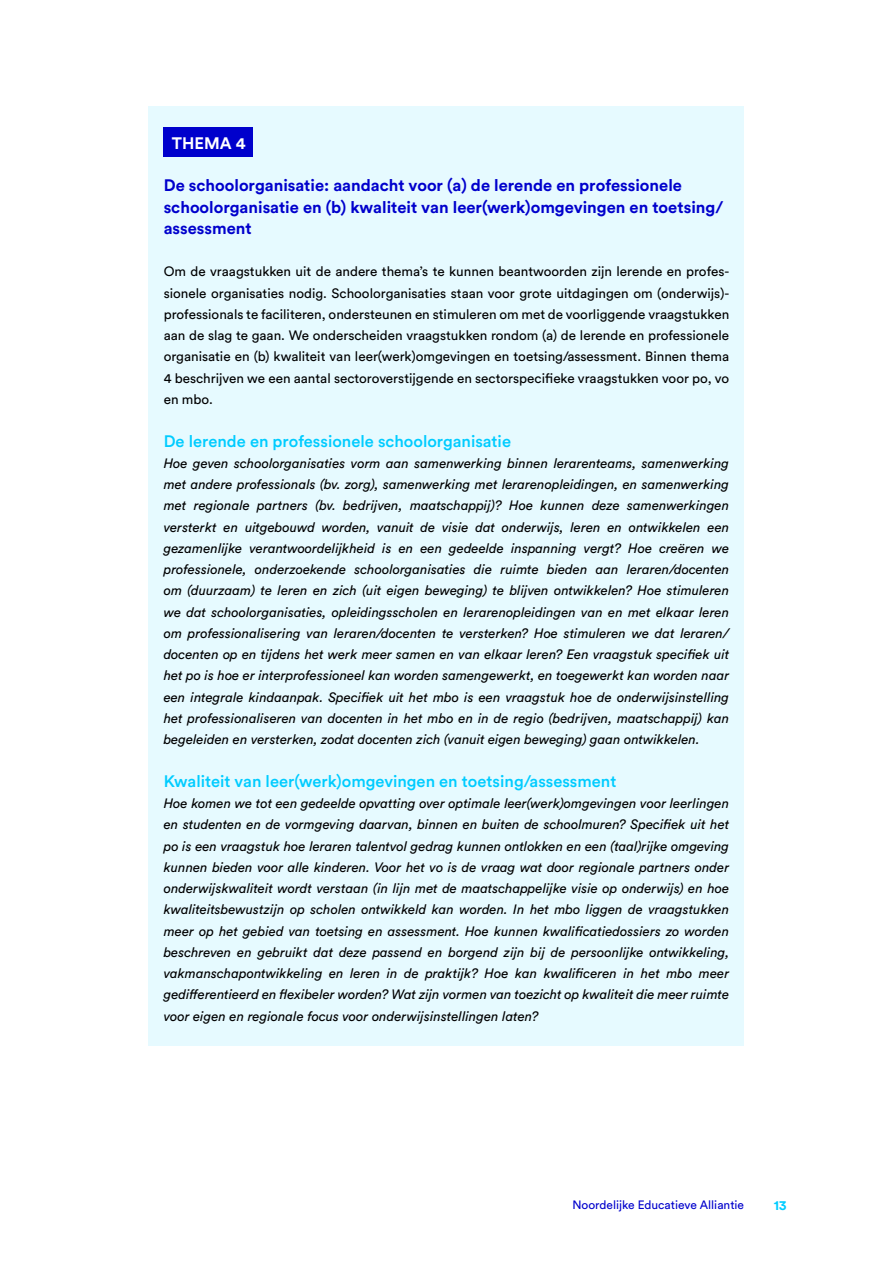
<style>
.page{position:relative;width:893px;height:1263px;background:#fff}
.page>*{position:absolute;margin:0;border:0;box-sizing:border-box;transform-origin:0 0}
.t1{font:700 16.5px/21.3px "Circular Std";color:#00c}
.t2{font:500 16.5px "Circular Std";color:#0cf}
.t3{font:700 16.5px "Circular Std";color:#fff}
.t4{font:italic 13.5px/21.3px "Circular Std";color:#000;text-align:justify}
.t5{font:13.5px/21.3px "Circular Std";color:#000;text-align:justify}
.t6{font:700 13.5px "Circular Std";color:#0cf}
.t7{font:12px "Circular Std";color:#00c}
</style>
<div class="page">
<div style="left:149px;top:106px;width:595px;height:940px;background:#e6faff"></div>
<div style="left:164px;top:127px;width:89px;height:30px;background:#00c"></div>
<p class="t3" style="left:172px;top:132px;width:75px">THEMA 4</p>
<p class="t1" style="left:164px;top:175px;width:561px">De schoolorganisatie: aandacht voor (a) de lerende en professionele schoolorganisatie en (b) kwaliteit van leer(werk)omgevingen en toetsing/ assessment</p>
<p class="t5" style="left:164px;top:261px;width:567px">Om de vraagstukken uit de andere thema’s te kunnen beantwoorden zijn lerende en profes&shy;sionele organisaties nodig. Schoolorganisaties staan voor grote uitdagingen om (onderwijs)- professionals te faciliteren, ondersteunen en stimuleren om met de voorliggende vraagstukken aan de slag te gaan. We onderscheiden vraagstukken rondom (a) de lerende en professionele organisatie en (b) kwaliteit van leer(werk)omgevingen en toetsing/assessment. Binnen thema 4 beschrijven we een aantal sectoroverstijgende en sectorspecifieke vraagstukken voor po, vo en mbo.</p>
<p class="t2" style="left:164px;top:430px;width:349px">De lerende en professionele schoolorganisatie</p>
<p class="t4" style="left:164px;top:452px;width:567px">Hoe geven schoolorganisaties vorm aan samenwerking binnen lerarenteams, samenwerking met andere professionals (bv. zorg), samenwerking met lerarenopleidingen, en samenwerking met regionale partners (bv. bedrijven, maatschappij)? Hoe kunnen deze samenwerkingen versterkt en uitgebouwd worden, vanuit de visie dat onderwijs, leren en ontwikkelen een gezamenlijke verantwoordelijkheid is en een gedeelde inspanning vergt? Hoe creëren we professionele, onderzoekende schoolorganisaties die ruimte bieden aan leraren/docenten om (duurzaam) te leren en zich (uit eigen beweging) te blijven ontwikkelen? Hoe stimuleren we dat schoolorganisaties, opleidingsscholen en lerarenopleidingen van en met elkaar leren om professionalisering van leraren/docenten te versterken? Hoe stimuleren we dat leraren/ docenten op en tijdens het werk meer samen en van elkaar leren? Een vraagstuk specifiek uit het po is hoe er interprofessioneel kan worden samengewerkt, en toegewerkt kan worden naar een integrale kindaanpak. Specifiek uit het mbo is een vraagstuk hoe de onderwijsinstelling het professionaliseren van docenten in het mbo en in de regio (bedrijven, maatschappij) kan begeleiden en versterken, zodat docenten zich (vanuit eigen beweging) gaan ontwikkelen.</p>
<p class="t2" style="left:164px;top:770px;width:454px">Kwaliteit van leer(werk)omgevingen en toetsing/assessment</p>
<p class="t4" style="left:164px;top:792px;width:567px">Hoe komen we tot een gedeelde opvatting over optimale leer(werk)omgevingen voor leerlingen en studenten en de vormgeving daarvan, binnen en buiten de schoolmuren? Specifiek uit het po is een vraagstuk hoe leraren talentvol gedrag kunnen ontlokken en een (taal)rijke omgeving kunnen bieden voor alle kinderen. Voor het vo is de vraag wat door regionale partners onder onderwijskwaliteit wordt verstaan (in lijn met de maatschappelijke visie op onderwijs) en hoe kwaliteitsbewustzijn op scholen ontwikkeld kan worden. In het mbo liggen de vraagstukken meer op het gebied van toetsing en assessment. Hoe kunnen kwalificatiedossiers zo worden beschreven en gebruikt dat deze passend en borgend zijn bij de persoonlijke ontwikkeling, vakmanschapontwikkeling en leren in de praktijk? Hoe kan kwalificeren in het mbo meer gedifferentieerd en flexibeler worden? Wat zijn vormen van toezicht op kwaliteit die meer ruimte voor eigen en regionale focus voor onderwijsinstellingen laten?</p>
<p class="t7" style="left:572px;top:1197px;width:173px">Noordelijke Educatieve Alliantie</p>
<p class="t6" style="left:774px;top:1197px;width:14px">13</p>
</div>
